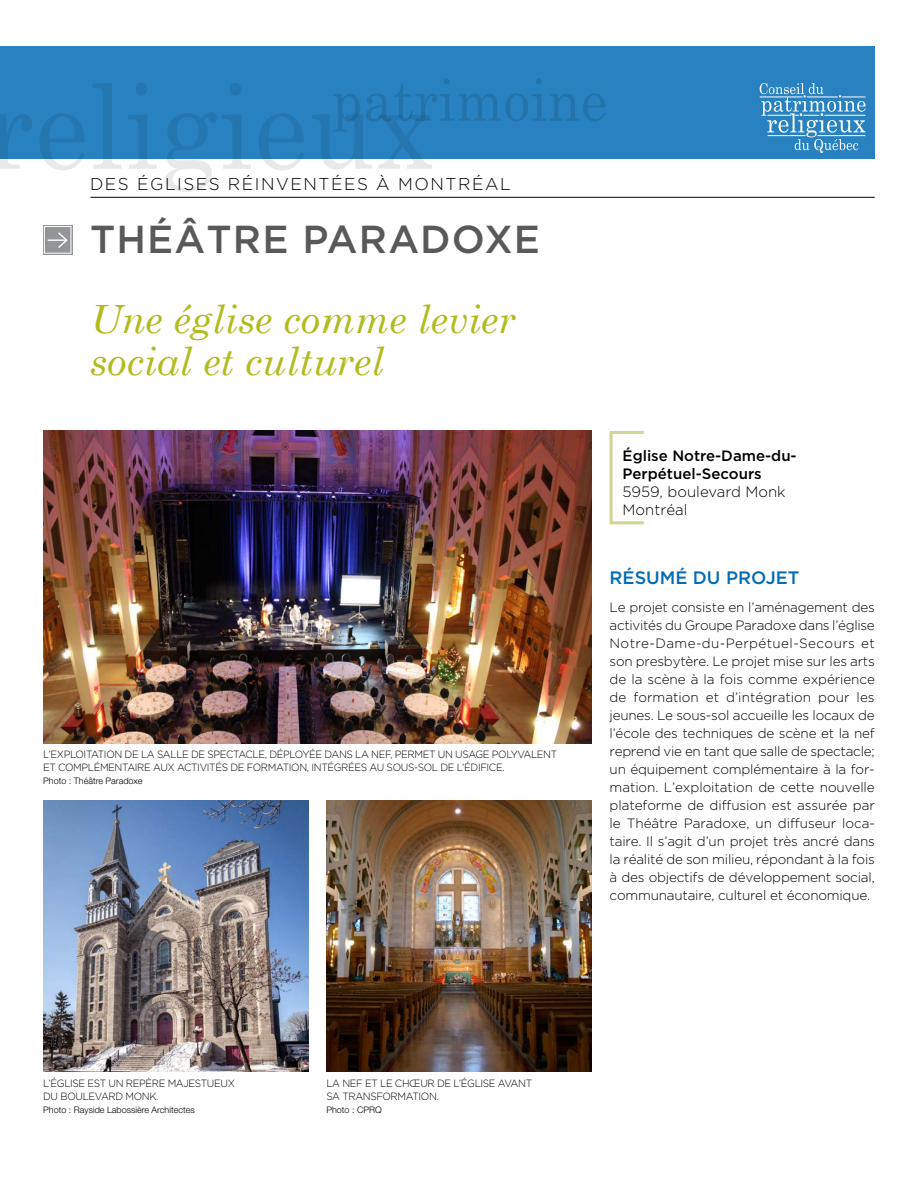
<style>
.page{position:relative;width:918px;height:1188px;background:#fff}
.page>*{position:absolute;margin:0;border:0;box-sizing:border-box;transform-origin:0 0}
.t1{font:italic 39px/42px "Century Schoolbook";color:#b2bb1e}
.t2{font:500 39px "Gotham";letter-spacing:.03em;color:#58595b}
.t3{font:500 18px "Gotham";color:#036cb6}
.t4{font:300 17.1px "Gotham";letter-spacing:.09em;color:#000}
.t5{font:500 15px/18px "Gotham";color:#000}
.t6{font:300 15px/18px "Gotham";color:#000}
.t7{font:300 13.5px/18px "Gotham";letter-spacing:-.015em;color:#000;text-align:justify}
.t8{font:300 10.5px/12.6px "Gotham";letter-spacing:-.035em;color:#000;scale:.95 1}
.t9{font:300 9px "Helvetica Neue";color:#000}
</style>
<div class="page">
<div style="left:610px;top:431px;width:35px;height:93px;border:3px solid #cfd494"></div>
<div style="left:0;top:46px;width:875px;height:113px;background:#2882c1"></div>
<svg style="left:0;top:114px;width:32px;height:55px"></svg>
<svg style="left:40px;top:113px;width:45px;height:57px"></svg>
<svg style="left:93px;top:83px;width:28px;height:86px"></svg>
<svg style="left:128px;top:83px;width:29px;height:86px"></svg>
<svg style="left:165px;top:83px;width:86px;height:109px"></svg>
<svg style="left:259px;top:113px;width:45px;height:57px"></svg>
<svg style="left:312px;top:78px;width:293px;height:92px"></svg>
<svg style="left:43px;top:225px;width:30px;height:30px"></svg>
<hr style="left:90px;top:197px;width:785px;height:1px;background:#000">
<svg style="left:760px;top:83px;width:106px;height:70px"></svg>
<img style="left:43px;top:801px;width:265px;height:271px">
<img style="left:326px;top:801px;width:266px;height:270px">
<img style="left:43px;top:431px;width:549px;height:312px">
<p class="t4" style="left:90px;top:175px;width:422px">DES ÉGLISES RÉINVENTÉES À MONTRÉAL</p>
<h1 class="t2" style="left:90px;top:217px;width:452px">THÉÂTRE PARADOXE</h1>
<h1 class="t1" style="left:90px;top:297px;width:427px">Une église comme levier social et culturel</h1>
<p class="t8" style="left:43px;top:748px;width:543px">L’EXPLOITATION DE LA SALLE DE SPECTACLE, DÉPLOYÉE DANS LA NEF, PERMET UN USAGE POLYVALENT<br>ET COMPLÉMENTAIRE AUX ACTIVITÉS DE FORMATION, INTÉGRÉES AU SOUS-SOL DE L’ÉDIFICE.</p>
<p class="t9" style="left:43px;top:775px;width:101px">Photo : Théâtre Paradoxe</p>
<p class="t5" style="left:623px;top:446px;width:176px">Église Notre-Dame-du-<br>Perpétuel-Secours</p>
<p class="t6" style="left:623px;top:483px;width:165px">5959, boulevard Monk<br>Montréal</p>
<h2 class="t3" style="left:610px;top:568px;width:191px">RÉSUMÉ DU PROJET</h2>
<p class="t7" style="left:610px;top:598px;width:267px">Le projet consiste en l’aménagement des activités du Groupe Paradoxe dans l’église Notre-Dame-du-Perpétuel-Secours et son presbytère. Le projet mise sur les arts de la scène à la fois comme expérience de formation et d’intégration pour les jeunes. Le sous-sol accueille les locaux de l’école des techniques de scène et la nef reprend vie en tant que salle de spectacle; un équipement complémentaire à la for&shy;mation. L’exploitation de cette nouvelle plateforme de diffusion est assurée par le Théâtre Paradoxe, un diffuseur loca&shy;taire. Il s’agit d’un projet très ancré dans la réalité de son milieu, répondant à la fois à des objectifs de développement social, communautaire, culturel et économique.</p>
<p class="t8" style="left:43px;top:1077px;width:203px">L’ÉGLISE EST UN REPÈRE MAJESTUEUX<br>DU BOULEVARD MONK.</p>
<p class="t9" style="left:43px;top:1104px;width:153px">Photo : Rayside Labossière Architectes</p>
<p class="t8" style="left:326px;top:1077px;width:218px">LA NEF ET LE CHŒUR DE L’ÉGLISE AVANT<br>SA TRANSFORMATION.</p>
<p class="t9" style="left:326px;top:1104px;width:57px">Photo : CPRQ</p>
</div>
